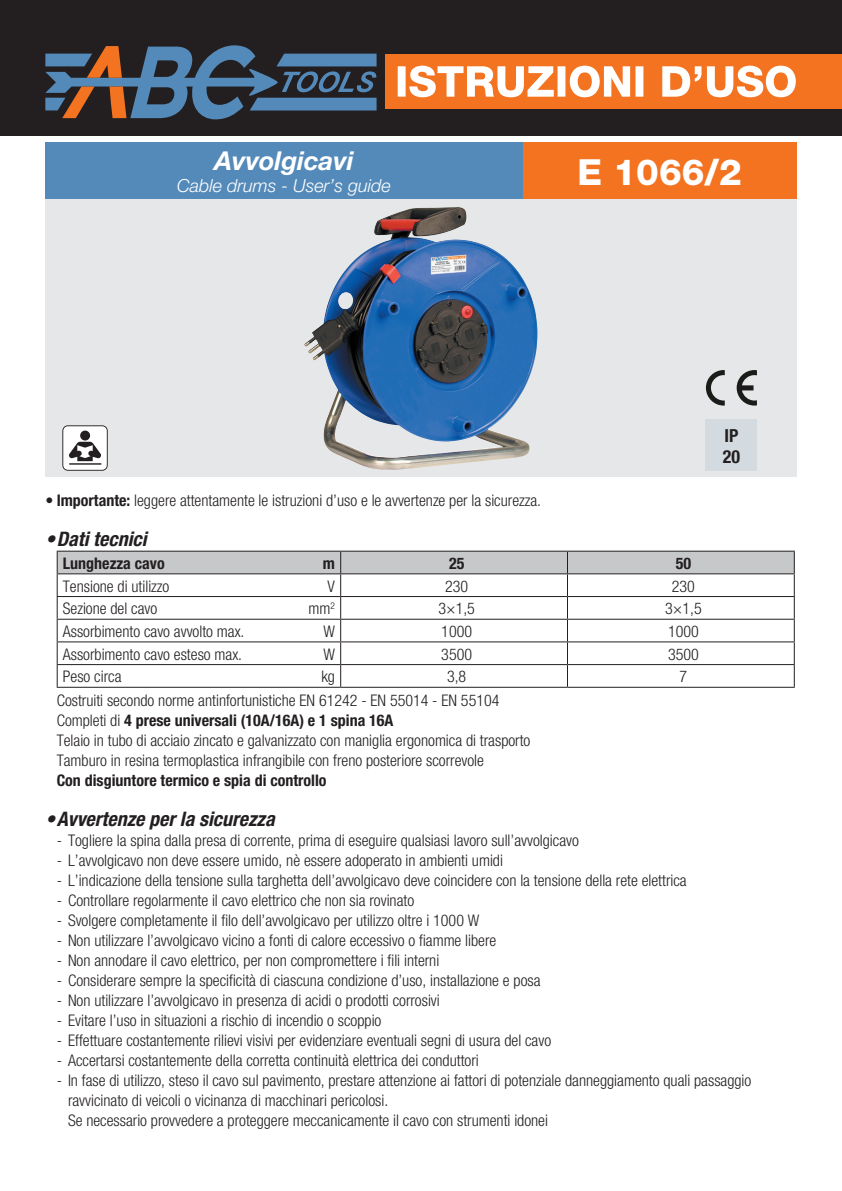
<style>
.page{position:relative;width:842px;height:1191px;background:#fff}
.page>*{position:absolute;margin:0;border:0;box-sizing:border-box;transform-origin:0 0}
.t1{font:800 36px "Helvetica Amos";color:#fff}
.t2{font:italic 700 26px "Helvetica Amos";color:#fff}
.t3{font:italic 700 20px "Helvetica Amos Cond";color:#231f20}
.t4{font:italic 300 18px "Helvetica Amos";color:#fff}
.t5{font:700 18px "Helvetica Amos Cond";color:#231f20}
.t6{font:300 16px "Helvetica Amos Cond";color:#231f20}
.t7{font:700 16px "Helvetica Amos Cond";color:#231f20}
.s1{font-weight:700}
.s2{font-weight:300}
</style>
<div class="page">
<div style="left:0;top:0;width:842px;height:136px;background:#231f20"></div>
<div style="left:386px;top:54px;width:456px;height:54px;background:#f47321"></div>
<svg style="left:45px;top:45px;width:332px;height:74px"></svg>
<svg style="left:398px;top:66px;width:398px;height:31px"></svg>
<hr style="left:841px;top:0;width:1px;height:136px;background:#231f20">
<div style="left:45px;top:199px;width:752px;height:278px;background:#e5e7e9"></div>
<img style="left:304px;top:207px;width:226px;height:263px">
<div style="left:523px;top:142px;width:274px;height:56px;background:#f47321"></div>
<div style="left:45px;top:142px;width:478px;height:56px;background:#548ab9"></div>
<svg style="left:62px;top:425px;width:46px;height:46px"></svg>
<div style="left:63px;top:426px;width:44px;height:44px;background:#fff;border-radius:5px"></div>
<div style="left:80px;top:430px;width:10px;height:10px;background:#231f20;border-radius:50%"></div>
<svg style="left:69px;top:442px;width:32px;height:19px"></svg>
<hr style="left:69px;top:463px;width:33px;height:1px;background:#231f20">
<hr style="left:57px;top:550px;width:284px;height:1px;background:#231f20">
<hr style="left:341px;top:550px;width:226px;height:1px;background:#231f20">
<hr style="left:567px;top:550px;width:228px;height:1px;background:#231f20">
<svg style="left:57px;top:551px;width:738px;height:136px"></svg>
<hr style="left:57px;top:687px;width:284px;height:1px;background:#231f20">
<hr style="left:341px;top:687px;width:226px;height:1px;background:#231f20">
<hr style="left:567px;top:687px;width:228px;height:1px;background:#231f20">
<svg style="left:706px;top:370px;width:19px;height:35px"></svg>
<svg style="left:737px;top:370px;width:20px;height:35px"></svg>
<div style="left:706px;top:420px;width:51px;height:51px;background:#d3dbe0"></div>
<p class="t2" style="left:214px;top:145px;width:141px">Avvolgicavi</p>
<p class="t4" style="left:177px;top:175px;width:215px">Cable drums - User’s guide</p>
<p class="t1" style="left:578px;top:151px;width:166px">E 1066/2</p>
<p class="t6" style="left:45px;top:491px;width:497px">• <span class="s1">Importante:</span> leggere attentamente le istruzioni d’uso e le avvertenze per la sicurezza.</p>
<p class="t3" style="left:45px;top:527px;width:103px">•Dati tecnici</p>
<p class="t5" style="left:724px;top:425px;width:15px">IP</p>
<p class="t5" style="left:723px;top:446px;width:19px">20</p>
<p class="t7" style="left:63px;top:554px;width:103px">Lunghezza cavo</p>
<p class="t7" style="left:323px;top:554px;width:14px">m</p>
<p class="t7" style="left:449px;top:554px;width:17px">25</p>
<p class="t7" style="left:676px;top:554px;width:17px">50</p>
<p class="t6" style="left:63px;top:577px;width:108px">Tensione di utilizzo</p>
<p class="t6" style="left:328px;top:577px;width:9px">V</p>
<p class="t6" style="left:445px;top:577px;width:25px">230</p>
<p class="t6" style="left:672px;top:577px;width:25px">230</p>
<p class="t6" style="left:63px;top:599px;width:96px">Sezione del cavo</p>
<p class="t6" style="left:309px;top:599px;width:28px">mm<sup>2</sup></p>
<p class="t6" style="left:438px;top:599px;width:38px">3×1,5</p>
<p class="t6" style="left:665px;top:599px;width:38px">3×1,5</p>
<p class="t6" style="left:63px;top:622px;width:183px">Assorbimento cavo avvolto max.</p>
<p class="t6" style="left:323px;top:622px;width:13px">W</p>
<p class="t6" style="left:441px;top:622px;width:32px">1000</p>
<p class="t6" style="left:668px;top:622px;width:32px">1000</p>
<p class="t6" style="left:63px;top:645px;width:181px">Assorbimento cavo esteso max.</p>
<p class="t6" style="left:323px;top:645px;width:13px">W</p>
<p class="t6" style="left:441px;top:645px;width:32px">3500</p>
<p class="t6" style="left:668px;top:645px;width:32px">3500</p>
<p class="t6" style="left:63px;top:667px;width:60px">Peso circa</p>
<p class="t6" style="left:321px;top:667px;width:15px">kg</p>
<p class="t6" style="left:447px;top:667px;width:21px">3,8</p>
<p class="t6" style="left:680px;top:667px;width:9px">7</p>
<p class="t6" style="left:57px;top:691px;width:444px">Costruiti secondo norme antinfortunistiche EN 61242 - EN 55014 - EN 55104</p>
<p class="t7" style="left:57px;top:711px;width:338px"><span class="s2">Completi di</span> 4 prese universali (10A/16A) e 1 spina 16A</p>
<p class="t6" style="left:57px;top:731px;width:475px">Telaio in tubo di acciaio zincato e galvanizzato con maniglia ergonomica di trasporto</p>
<p class="t6" style="left:57px;top:751px;width:429px">Tamburo in resina termoplastica infrangibile con freno posteriore scorrevole</p>
<p class="t7" style="left:57px;top:771px;width:271px">Con disgiuntore termico e spia di controllo</p>
<p class="t3" style="left:45px;top:807px;width:231px">•Avvertenze per la sicurezza</p>
<p class="t6" style="left:57px;top:831px;width:524px">- Togliere la spina dalla presa di corrente, prima di eseguire qualsiasi lavoro sull’avvolgicavo</p>
<p class="t6" style="left:57px;top:851px;width:448px">- L’avvolgicavo non deve essere umido, nè essere adoperato in ambienti umidi</p>
<p class="t6" style="left:57px;top:871px;width:631px">- L’indicazione della tensione sulla targhetta dell’avvolgicavo deve coincidere con la tensione della rete elettrica</p>
<p class="t6" style="left:57px;top:891px;width:359px">- Controllare regolarmente il cavo elettrico che non sia rovinato</p>
<p class="t6" style="left:57px;top:911px;width:424px">- Svolgere completamente il filo dell’avvolgicavo per utilizzo oltre i 1000 W</p>
<p class="t6" style="left:57px;top:931px;width:441px">- Non utilizzare l’avvolgicavo vicino a fonti di calore eccessivo o fiamme libere</p>
<p class="t6" style="left:57px;top:951px;width:384px">- Non annodare il cavo elettrico, per non compromettere i fili interni</p>
<p class="t6" style="left:57px;top:971px;width:485px">- Considerare sempre la specificità di ciascuna condizione d’uso, installazione e posa</p>
<p class="t6" style="left:57px;top:991px;width:385px">- Non utilizzare l’avvolgicavo in presenza di acidi o prodotti corrosivi</p>
<p class="t6" style="left:57px;top:1011px;width:326px">- Evitare l’uso in situazioni a rischio di incendio o scoppio</p>
<p class="t6" style="left:57px;top:1031px;width:496px">- Effettuare costantemente rilievi visivi per evidenziare eventuali segni di usura del cavo</p>
<p class="t6" style="left:57px;top:1051px;width:424px">- Accertarsi costantemente della corretta continuità elettrica dei conduttori</p>
<p class="t6" style="left:57px;top:1071px;width:696px">- In fase di utilizzo, steso il cavo sul pavimento, prestare attenzione ai fattori di potenziale danneggiamento quali passaggio</p>
<p class="t6" style="left:68px;top:1091px;width:322px">ravvicinato di veicoli o vicinanza di macchinari pericolosi.</p>
<p class="t6" style="left:68px;top:1111px;width:481px">Se necessario provvedere a proteggere meccanicamente il cavo con strumenti idonei</p>
</div>
